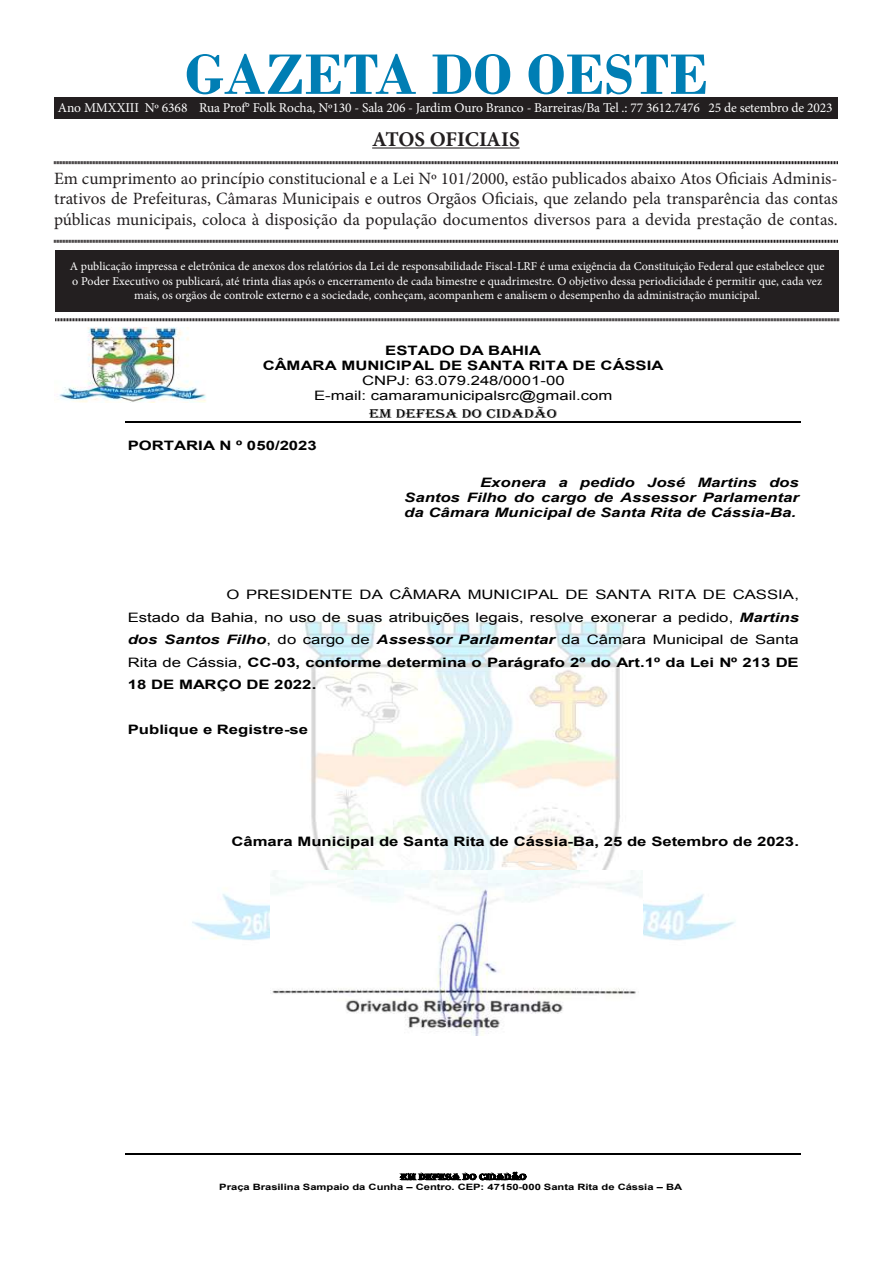
<style>
.page{position:relative;width:893px;height:1263px;background:#fff}
.page>*{position:absolute;margin:0;border:0;box-sizing:border-box;transform-origin:0 0}
.t1{font:700 60px "Bodoni";color:#007eb4}
.t2{font:700 21px "Minion Pro";letter-spacing:-.005em;color:#231f20}
.t3{font:17.25px/20.7px "Minion Pro";color:#231f20;text-align:justify}
.t4{font:13.5px "Minion Pro";letter-spacing:-.01em;color:#fff}
.t5{font:13.05px/22.4px "Arial";color:#000;text-align:center;scale:1.29 1}
.t6{font:italic 700 13.05px/15px "Arial";color:#000;text-align:justify;scale:1.29 1}
.t7{font:700 13.05px "Arial";color:#000;scale:1.29 1}
.t8{font:13.05px "Algerian";color:#000;scale:1.29 1}
.t9{font:12px/14.4px "Minion Pro";color:#fff;text-align:center}
.t10{font:700 8.7px "Arial";letter-spacing:-.005em;color:#000;scale:1.29 1}
.s1{font-weight:700}
.s2{font-weight:700;font-style:italic}
.s3{font-style:inherit}
</style>
<div class="page">
<div style="left:55px;top:250px;width:784px;height:61px;background:#231f20"></div>
<hr style="left:372px;top:147px;width:148px;height:2px;background:#231f20">
<svg style="left:54px;top:161px;width:784px;height:4px;background:#908e8e"></svg>
<svg style="left:54px;top:239px;width:784px;height:4px;background:#908e8e"></svg>
<svg style="left:55px;top:318px;width:784px;height:4px;background:#908e8e"></svg>
<div style="left:54px;top:98px;width:784px;height:20px;background:#231f20"></div>
<img style="left:192px;top:620px;width:544px;height:321px">
<hr style="left:126px;top:422px;width:675px;height:1px;background:#000">
<hr style="left:126px;top:1153px;width:675px;height:2px;background:#000">
<svg style="left:400px;top:1172px;width:126px;height:8px"></svg>
<img style="left:59px;top:328px;width:147px;height:74px">
<img style="left:270px;top:870px;width:373px;height:165px">
<p class="t1" style="left:185px;top:39px;width:525px">GAZETA DO OESTE</p>
<p class="t2" style="left:372px;top:124px;width:149px">ATOS OFICIAIS</p>
<p class="t3" style="left:54px;top:168px;width:785px">Em cumprimento ao princípio constitucional e a Lei Nº 101/2000, estão publicados abaixo Atos Oficiais Adminis&shy;trativos de Prefeituras, Câmaras Municipais e outros Orgãos Oficiais, que zelando pela transparência das contas públicas municipais, coloca à disposição da população documentos diversos para a devida prestação de contas.</p>
<p class="t9" style="left:70px;top:259px;width:756px">A publicação impressa e eletrônica de anexos dos relatórios da Lei de responsabilidade Fiscal-LRF é uma exigência da Constituição Federal que estabelece que o Poder Executivo os publicará, até trinta dias após o encerramento de cada bimestre e quadrimestre. O objetivo dessa periodicidade é permitir que, cada vez mais, os orgãos de controle externo e a sociedade, conheçam, acompanhem e analisem o desempenho da administração municipal.</p>
<p class="t4" style="left:58px;top:98px;width:776px">Ano MMXXIII Nº 6368 Rua Prof° Folk Rocha, Nº130 - Sala 206 - Jardim Ouro Branco - Barreiras/Ba Tel .: 77 3612.7476 25 de setembro de 2023</p>
<p class="t5" style="left:263px;top:344px;width:312px;line-height:15px"><span class="s1">ESTADO DA BAHIA<br>CÂMARA MUNICIPAL DE SANTA RITA DE CÁSSIA<br></span>CNPJ: 63.079.248/0001-00<br>E-mail: camaramunicipalsrc@gmail.com</p>
<p class="t8" style="left:369px;top:406px;width:147px">EM DEFESA DO CIDADÃO</p>
<p class="t7" style="left:128px;top:437px;width:148px">PORTARIA N º 050/2023</p>
<p class="t6" style="left:404px;top:475px;width:307px;text-indent:76px">Exonera a pedido José Martins dos Santos Filho do cargo de Assessor Parlamentar da Câmara Municipal de Santa Rita de Cássia-Ba.</p>
<p class="t5" style="left:128px;top:584px;width:522px;text-align:justify;text-indent:99px">O PRESIDENTE DA CÂMARA MUNICIPAL DE SANTA RITA DE CASSIA, Estado da Bahia, no uso de suas atribuições legais, resolve exonerar a pedido, <span class="s2">Martins dos Santos Filho</span>, do cargo de <span class="s2">Assessor Parlamentar</span> da Câmara Municipal de Santa Rita de Cássia, <span class="s1">CC-03, conforme determina o Parágrafo 2º do Art.1º da Lei Nº 213 DE 18 DE MARÇO DE 2022.</span></p>
<p class="t7" style="left:128px;top:721px;width:141px">Publique e Registre-se</p>
<p class="t7" style="left:231px;top:833px;width:442px">Câmara Municipal de Santa Rita de Cássia-Ba, 25 de Setembro de 2023.</p>
<p class="t10" style="left:219px;top:1181px;width:360px">Praça Brasilina Sampaio da Cunha <span class="s3">–</span> Centro. CEP: 47150-000 Santa Rita de Cássia <span class="s3">–</span> BA</p>
</div>
